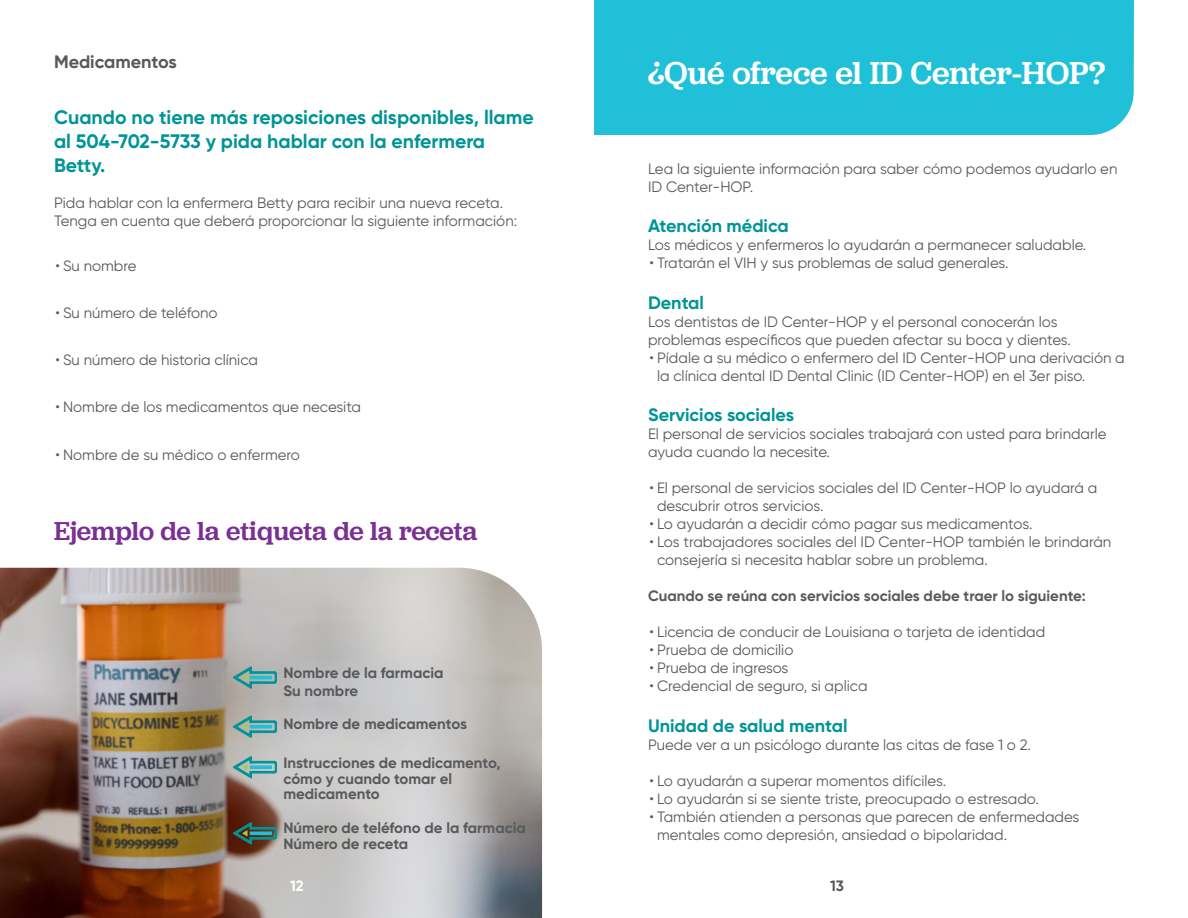
<style>
.page{position:relative;width:1188px;height:918px;background:#fff}
.page>*{position:absolute;margin:0;border:0;box-sizing:border-box;transform-origin:0 0}
.t1{font:500 33px "Jubilat";color:#fff}
.t2{font:500 27px "Jubilat";letter-spacing:-.005em;color:#7a2f92}
.t3{font:700 19.5px/24px "Gilroy";color:#009497}
.t4{font:700 18px "Gilroy";color:#009497}
.t5{font:700 18px "Gilroy";color:#58595b}
.t6{font:15px/18px "Gilroy";color:#58595b}
.t7{font:700 15px/16.5px "Gilroy";color:#58595b}
.t8{font:700 15px "Gilroy";color:#fff}
</style>
<div class="page">
<div style="left:594px;top:0;width:540px;height:135px;background:#21c0d9"></div>
<img style="left:0;top:568px;width:542px;height:350px">
<svg style="left:233px;top:666px;width:44px;height:23px"></svg>
<svg style="left:233px;top:715px;width:44px;height:23px"></svg>
<svg style="left:233px;top:756px;width:44px;height:23px"></svg>
<svg style="left:233px;top:822px;width:44px;height:23px"></svg>
<p class="t5" style="left:54px;top:51px;width:125px">Medicamentos</p>
<h3 class="t3" style="left:54px;top:105px;width:481px">Cuando no tiene más reposiciones disponibles, llame al 504-702-5733 y pida hablar con la enfermera<br>Betty.</h3>
<p class="t6" style="left:54px;top:193px;width:465px">Pida hablar con la enfermera Betty para recibir una nueva receta.<br>Tenga en cuenta que deberá proporcionar la siguiente información:</p>
<p class="t6" style="left:56px;top:256px;width:82px">• Su nombre</p>
<p class="t6" style="left:56px;top:303px;width:164px">• Su número de teléfono</p>
<p class="t6" style="left:56px;top:351px;width:204px">• Su número de historia clínica</p>
<p class="t6" style="left:56px;top:398px;width:307px">• Nombre de los medicamentos que necesita</p>
<p class="t6" style="left:56px;top:445px;width:246px">• Nombre de su médico o enfermero</p>
<h2 class="t2" style="left:54px;top:513px;width:425px">Ejemplo de la etiqueta de la receta</h2>
<p class="t7" style="left:284px;top:664px;width:162px;line-height:18px">Nombre de la farmacia<br>Su nombre</p>
<p class="t7" style="left:284px;top:715px;width:185px">Nombre de medicamentos</p>
<p class="t7" style="left:284px;top:754px;width:219px">Instrucciones de medicamento, cómo y cuando tomar el</p>
<p class="t7" style="left:284px;top:786px;width:98px">medicamento</p>
<p class="t7" style="left:284px;top:819px;width:244px">Número de teléfono de la farmacia<br>Número de receta</p>
<h1 class="t1" style="left:648px;top:51px;width:459px">¿Qué ofrece el ID Center-HOP?</h1>
<p class="t6" style="left:648px;top:160px;width:471px">Lea la siguiente información para saber cómo podemos ayudarlo en<br>ID Center-HOP.</p>
<p class="t4" style="left:648px;top:215px;width:142px">Atención médica</p>
<p class="t6" style="left:648px;top:236px;width:440px">Los médicos y enfermeros lo ayudarán a permanecer saludable.</p>
<p class="t6" style="left:650px;top:254px;width:361px">• Tratarán el VIH y sus problemas de salud generales.</p>
<p class="t4" style="left:648px;top:291px;width:57px">Dental</p>
<p class="t6" style="left:648px;top:313px;width:424px">Los dentistas de ID Center-HOP y el personal conocerán los problemas específicos que pueden afectar su boca y dientes.</p>
<p class="t6" style="left:657px;top:349px;width:469px;text-indent:-8px">• Pídale a su médico o enfermero del ID Center-HOP una derivación a la clínica dental ID Dental Clinic (ID Center-HOP) en el 3er piso.</p>
<p class="t4" style="left:648px;top:404px;width:148px">Servicios sociales</p>
<p class="t6" style="left:648px;top:425px;width:460px">El personal de servicios sociales trabajará con usted para brindarle ayuda cuando la necesite.</p>
<p class="t6" style="left:657px;top:479px;width:442px;text-indent:-8px">• El personal de servicios sociales del ID Center-HOP lo ayudará a descubrir otros servicios.</p>
<p class="t6" style="left:650px;top:515px;width:384px">• Lo ayudarán a decidir cómo pagar sus medicamentos.</p>
<p class="t6" style="left:657px;top:533px;width:456px;text-indent:-8px">• Los trabajadores sociales del ID Center-HOP también le brindarán consejería si necesita hablar sobre un problema.</p>
<p class="t7" style="left:648px;top:588px;width:439px">Cuando se reúna con servicios sociales debe traer lo siguiente:</p>
<p class="t6" style="left:650px;top:623px;width:397px">• Licencia de conducir de Louisiana o tarjeta de identidad</p>
<p class="t6" style="left:650px;top:641px;width:145px">• Prueba de domicilio</p>
<p class="t6" style="left:650px;top:659px;width:140px">• Prueba de ingresos</p>
<p class="t6" style="left:650px;top:677px;width:220px">• Credencial de seguro, si aplica</p>
<p class="t4" style="left:648px;top:714px;width:201px">Unidad de salud mental</p>
<p class="t6" style="left:648px;top:736px;width:385px">Puede ver a un psicólogo durante las citas de fase 1 o 2.</p>
<p class="t6" style="left:650px;top:772px;width:298px">• Lo ayudarán a superar momentos difíciles.</p>
<p class="t6" style="left:650px;top:790px;width:391px">• Lo ayudarán si se siente triste, preocupado o estresado.</p>
<p class="t6" style="left:657px;top:808px;width:424px;text-indent:-8px">• También atienden a personas que parecen de enfermedades mentales como depresión, ansiedad o bipolaridad.</p>
<p class="t8" style="left:290px;top:876px;width:15px">12</p>
<p class="t7" style="left:830px;top:877px;width:15px">13</p>
</div>
